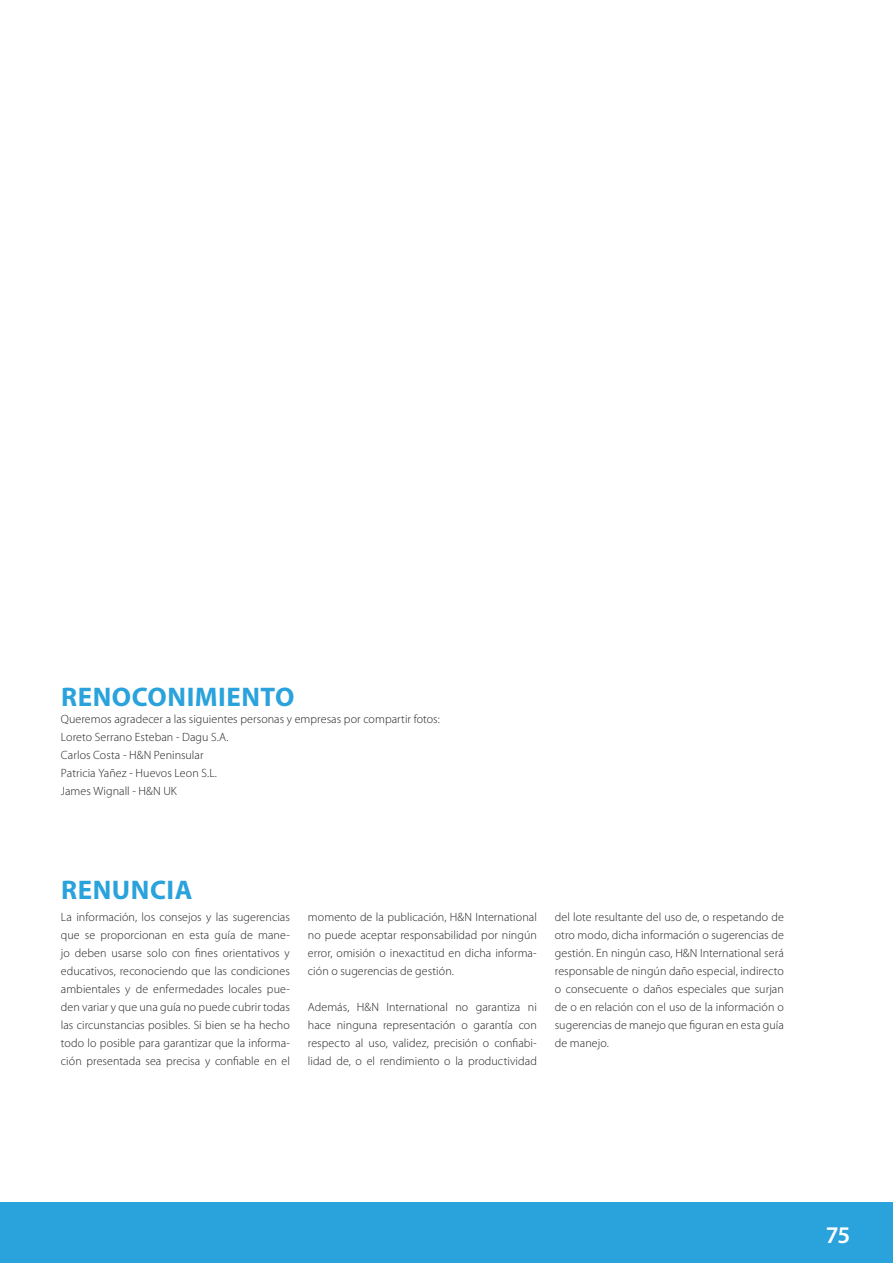
<style>
.page{position:relative;width:893px;height:1263px;background:#fff}
.page>*{position:absolute;margin:0;border:0;box-sizing:border-box;transform-origin:0 0}
.t1{font:700 27px "Myriad Pro";letter-spacing:.02em;color:#2aa2db}
.t2{font:600 24px "Myriad Pro";color:#fff}
.t3{font:300 12px/18px "Myriad Pro";letter-spacing:.005em;color:#231f20;text-align:justify}
</style>
<div class="page">
<div style="left:0;top:1203px;width:893px;height:60px;background:#2aa2db"></div>
<h1 class="t1" style="left:61px;top:681px;width:235px">RENOCONIMIENTO</h1>
<p class="t3" style="left:61px;top:709px;width:380px;text-align:left">Queremos agradecer a las siguientes personas y empresas por compartir fotos:<br>Loreto Serrano Esteban - Dagu S.A.<br>Carlos Costa - H&amp;N Peninsular<br>Patricia Yañez - Huevos Leon S.L.<br>James Wignall - H&amp;N UK</p>
<h1 class="t1" style="left:61px;top:874px;width:133px">RENUNCIA</h1>
<p class="t3" style="left:61px;top:907px;width:230px">La información, los consejos y las sugerencias que se proporcionan en esta guía de mane&shy;jo deben usarse solo con fines orientativos y educativos, reconociendo que las condiciones ambientales y de enfermedades locales pue&shy;den variar y que una guía no puede cubrir todas las circunstancias posibles. Si bien se ha hecho todo lo posible para garantizar que la informa&shy;ción presentada sea precisa y confiable en el</p>
<p class="t3" style="left:308px;top:907px;width:230px">momento de la publicación, H&amp;N International no puede aceptar responsabilidad por ningún error, omisión o inexactitud en dicha informa&shy;ción o sugerencias de gestión.</p>
<p class="t3" style="left:308px;top:997px;width:230px">Además, H&amp;N International no garantiza ni hace ninguna representación o garantía con respecto al uso, validez, precisión o confiabi&shy;lidad de, o el rendimiento o la productividad</p>
<p class="t3" style="left:555px;top:907px;width:230px">del lote resultante del uso de, o respetando de otro modo, dicha información o sugerencias de gestión. En ningún caso, H&amp;N International será responsable de ningún daño especial, indirecto o consecuente o daños especiales que surjan de o en relación con el uso de la información o sugerencias de manejo que figuran en esta guía de manejo.</p>
<h2 class="t2" style="left:826px;top:1219px;width:26px">75</h2>
</div>
